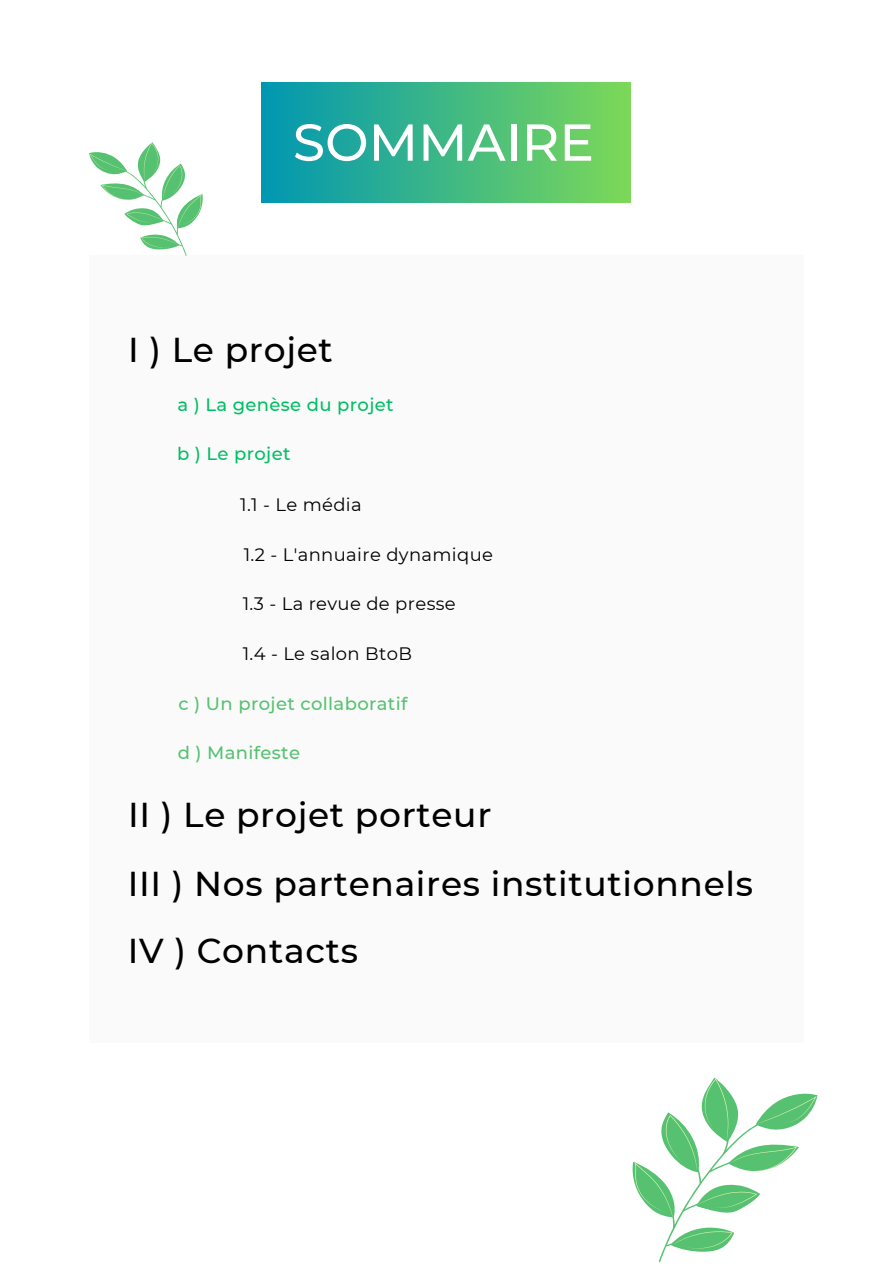
<style>
.page{position:relative;width:893px;height:1264px;background:#fff}
.page>*{position:absolute;margin:0;border:0;box-sizing:border-box;transform-origin:0 0}
.t1{font:500 51.75px "Montserrat";color:#fff}
.t2{font:500 34.5px "Montserrat";letter-spacing:.02em;color:#000}
.t3{font:18px "Montserrat";letter-spacing:.02em;color:#000}
.t4{font:500 18px "Montserrat";letter-spacing:.02em;color:#56c271}
.t5{font:500 18px "Montserrat";letter-spacing:.02em;color:#00bf63}
</style>
<div class="page">
<div style="left:262px;top:82px;width:368px;height:120px;background:linear-gradient(to right,#0097b2,#7cd858)"></div>
<div style="left:89px;top:256px;width:714px;height:787px;background:#fafafa"></div>
<svg style="left:632px;top:1077px;width:185px;height:184px"></svg>
<svg style="left:89px;top:142px;width:114px;height:114px"></svg>
<p class="t1" style="left:293px;top:111px;width:302px">SOMMAIRE</p>
<p class="t2" style="left:128px;top:328px;width:206px">I ) Le projet</p>
<p class="t5" style="left:177px;top:394px;width:218px">a ) La genèse du projet</p>
<p class="t5" style="left:177px;top:442px;width:115px">b ) Le projet</p>
<p class="t3" style="left:240px;top:493px;width:123px">1.1 - Le média</p>
<p class="t3" style="left:244px;top:543px;width:251px">1.2 - L'annuaire dynamique</p>
<p class="t3" style="left:243px;top:593px;width:214px">1.3 - La revue de presse</p>
<p class="t3" style="left:243px;top:642px;width:171px">1.4 - Le salon BtoB</p>
<p class="t4" style="left:178px;top:692px;width:230px">c ) Un projet collaboratif</p>
<p class="t4" style="left:178px;top:742px;width:124px">d ) Manifeste</p>
<p class="t2" style="left:128px;top:793px;width:365px">II ) Le projet porteur</p>
<p class="t2" style="left:128px;top:863px;width:626px">III ) Nos partenaires institutionnels</p>
<p class="t2" style="left:128px;top:929px;width:232px">IV ) Contacts</p>
</div>
